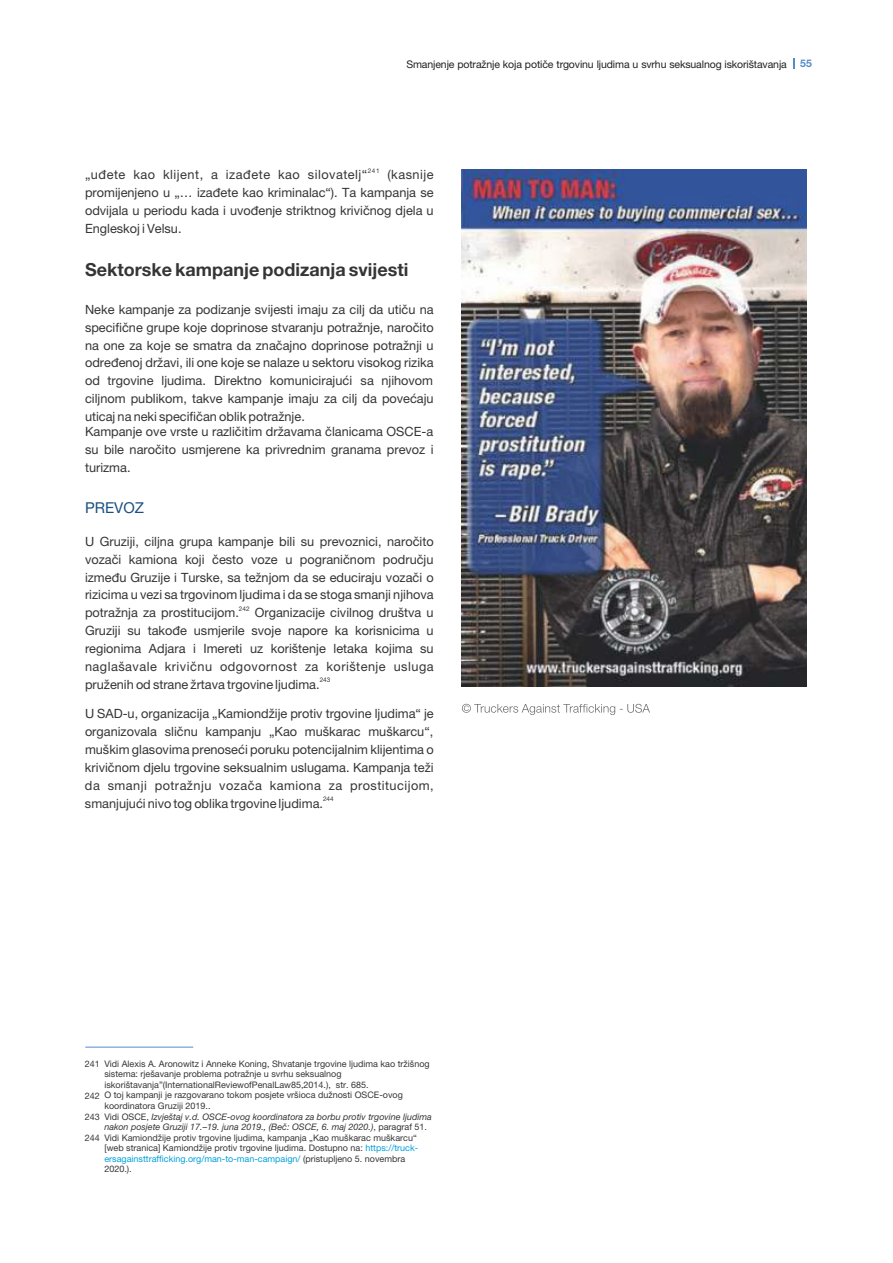
<style>
.page{position:relative;width:893px;height:1263px;background:#fff}
.page>*{position:absolute;margin:0;border:0;box-sizing:border-box;transform-origin:0 0}
.t1{font:700 18px "Helvetica Neue LT Pro";color:#373435}
.t2{font:15px "Helvetica Neue LT Pro";color:#1c4f81}
.t3{font:12.75px/17.9px "Helvetica Neue LT Pro";color:#373435;text-align:justify}
.t4{font:12.75px "Helvetica Neue LT Pro";letter-spacing:.04em;color:#373435}
.t5{font:10.5px "Helvetica Neue LT Pro";letter-spacing:-.01em;color:#231f20}
.t6{font:700 10.5px "Helvetica Neue LT Pro";color:#578bc8}
.t7{font:9px/10.5px "Helvetica Neue LT Pro";color:#373435}
.t8{font:6.3px "Helvetica Neue LT Pro";color:#373435}
.s1{font-style:italic}
.s2{color:#00a1db}
</style>
<div class="page">
<img style="left:462px;top:169px;width:345px;height:518px">
<svg style="left:462px;top:704px;width:188px;height:11px"></svg>
<hr style="left:85px;top:1047px;width:108px;height:1px;background:#578bc8">
<p class="t5" style="left:406px;top:60px;width:382px">Smanjenje potražnje koja potiče trgovinu ljudima u svrhu seksualnog iskorištavanja</p>
<p class="t6" style="left:800px;top:60px;width:13px">55</p>
<p class="t8" style="left:368px;top:168px;width:13px">241</p>
<p class="t3" style="left:85px;top:167px;width:350px;text-indent:302px">(kasnije promijenjeno u „… izađete kao kriminalac“). Ta kampanja se odvijala u periodu kada i uvođenje striktnog krivičnog djela u Engleskoj i Velsu.</p>
<h1 class="t1" style="left:85px;top:264px;width:325px">Sektorske kampanje podizanja svijesti</h1>
<p class="t3" style="left:85px;top:302px;width:350px">Neke kampanje za podizanje svijesti imaju za cilj da utiču na specifične grupe koje doprinose stvaranju potražnje, naročito na one za koje se smatra da značajno doprinose potražnji u određenoj državi, ili one koje se nalaze u sektoru visokog rizika od trgovine ljudima. Direktno komunicirajući sa njihovom ciljnom publikom, takve kampanje imaju za cilj da povećaju uticaj na neki specifičan oblik potražnje.</p>
<p class="t3" style="left:85px;top:424px;width:350px">Kampanje ove vrste u različitim državama članicama OSCE-a su bile naročito usmjerene ka privrednim granama prevoz i turizma.</p>
<p class="t2" style="left:85px;top:502px;width:60px">PREVOZ</p>
<p class="t3" style="left:85px;top:534px;width:350px">U Gruziji, ciljna grupa kampanje bili su prevoznici, naročito vozači kamiona koji često voze u pograničnom području između Gruzije i Turske, sa težnjom da se educiraju vozači o rizicima u vezi sa trgovinom ljudima i da se stoga smanji njihova</p>
<p class="t8" style="left:239px;top:606px;width:12px">242</p>
<p class="t3" style="left:85px;top:606px;width:350px">potražnja za prostitucijom. Organizacije civilnog društva u Gruziji su takođe usmjerile svoje napore ka korisnicima u regionima Adjara i Imereti uz korištenje letaka kojima su naglašavale krivičnu odgovornost za korištenje usluga</p>
<p class="t8" style="left:320px;top:678px;width:12px">243</p>
<p class="t3" style="left:85px;top:677px;width:236px">pruženih od strane žrtava trgovine ljudima.</p>
<p class="t3" style="left:85px;top:707px;width:350px">U SAD-u, organizacija „Kamiondžije protiv trgovine ljudima“ je organizovala sličnu kampanju „Kao muškarac muškarcu“, muškim glasovima prenoseći poruku potencijalnim klijentima o krivičnom djelu trgovine seksualnim uslugama. Kampanja teži da smanji potražnju vozača kamiona za prostitucijom,</p>
<p class="t8" style="left:323px;top:797px;width:12px">244</p>
<p class="t3" style="left:85px;top:796px;width:240px">smanjujući nivo tog oblika trgovine ljudima.</p>
<p class="t4" style="left:85px;top:170px;width:284px">„uđete kao klijent, a izađete kao silovatelj“</p>
<p class="t7" style="left:104px;top:1060px;width:329px">Vidi Alexis A. Aronowitz i Anneke Koning, Shvatanje trgovine ljudima kao tržišnog sistema: rješavanje problema potražnje u svrhu seksualnog iskorištavanja”(InternationalReviewofPenalLaw85,2014.), str. 685.<br>O toj kampanji je razgovarano tokom posjete vršioca dužnosti OSCE-ovog koordinatora Gruziji 2019..<br>Vidi OSCE, <span class="s1">Izvještaj v.d. OSCE-ovog koordinatora za borbu protiv trgovine ljudima nakon posjete Gruziji 17.–19. juna 2019., (Beč: OSCE, 6. maj 2020.)</span>, paragraf 51.<br>Vidi Kamiondžije protiv trgovine ljudima, kampanja „Kao muškarac muškarcu“ [web stranica] Kamiondžije protiv trgovine ljudima. Dostupno na: <span class="s2">https://truck&shy;ersagainsttrafficking.org/man-to-man-campaign/</span> (pristupljeno 5. novembra 2020.).</p>
<p class="t7" style="left:85px;top:1060px;width:17px">241</p>
<p class="t7" style="left:85px;top:1092px;width:17px">242</p>
<p class="t7" style="left:85px;top:1113px;width:17px">243</p>
<p class="t7" style="left:85px;top:1134px;width:17px">244</p>
</div>
